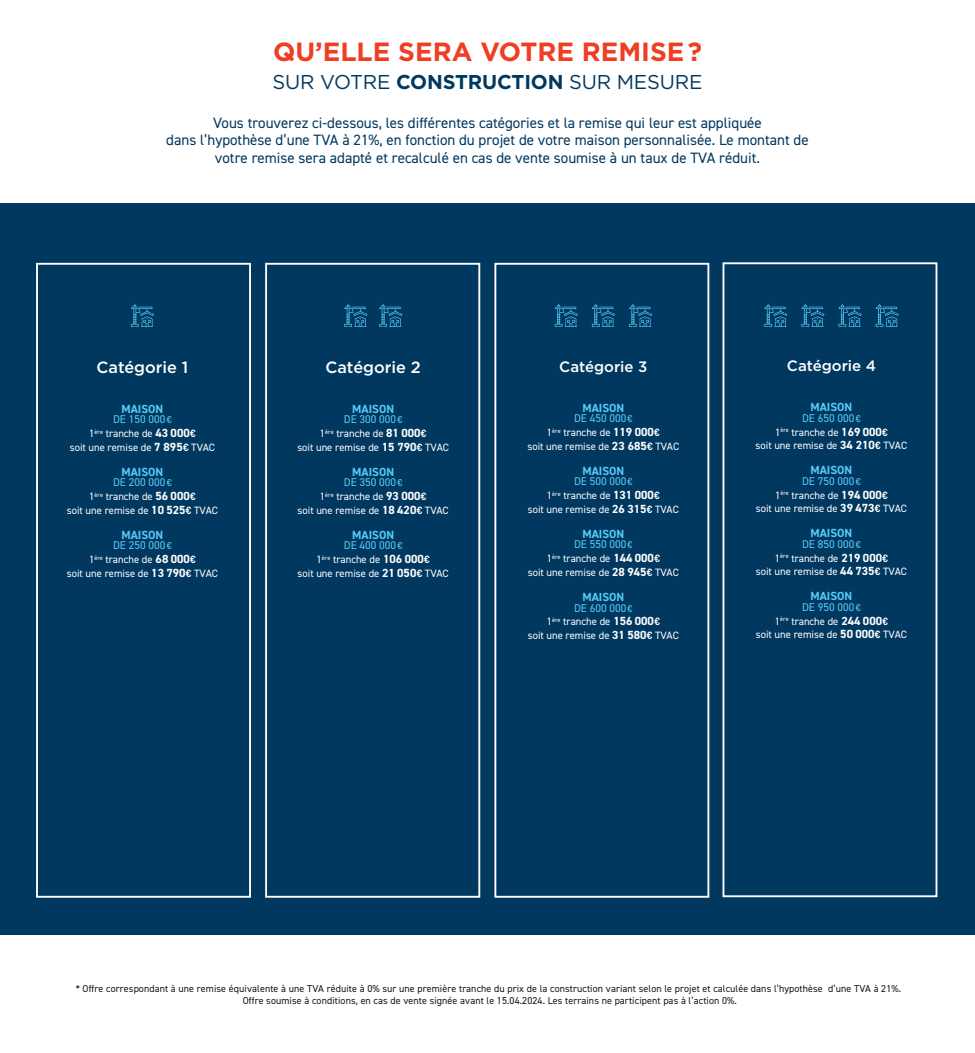
<style>
.page{position:relative;width:975px;height:1053px;background:#fff}
.page>*{position:absolute;margin:0;border:0;box-sizing:border-box;transform-origin:0 0}
.t1{font:700 26.25px "Gotham";color:#ef3e22}
.t2{font:20px "Gotham";letter-spacing:-.01em;color:#003860}
.t3{font:500 16.25px "Gotham";color:#fff}
.t4{font:15px/17.5px "DIN2014";color:#003860;text-align:center}
.t5{font:500 15px "Gotham";color:#fff}
.t6{font:700 11.75px "DIN2014";color:#56cbf5}
.t7{font:11.25px "DIN2014";color:#56cbf5}
.t8{font:10.62px/13.6px "DIN2014";color:#fff;text-align:center}
.t9{font:10px/12.5px "DIN2014";letter-spacing:.01em;color:#1a1415;text-align:center}
.s1{font-weight:700}
.s2{font-size:10px}
.s3{font-weight:700;font-size:11.75px}
.s4{font-weight:600}
</style>
<div class="page">
<div style="left:0;top:204px;width:974px;height:730px;background:#003860"></div>
<div style="left:36px;top:263px;width:215px;height:634px;border:2px solid #fff"></div>
<div style="left:265px;top:263px;width:215px;height:634px;border:2px solid #fff"></div>
<div style="left:494px;top:263px;width:215px;height:634px;border:2px solid #fff"></div>
<div style="left:722px;top:262px;width:215px;height:635px;border:2px solid #fff"></div>
<svg style="left:344px;top:304px;width:23px;height:23px"></svg>
<svg style="left:379px;top:304px;width:23px;height:23px"></svg>
<svg style="left:131px;top:304px;width:23px;height:23px"></svg>
<svg style="left:554px;top:304px;width:23px;height:23px"></svg>
<svg style="left:591px;top:304px;width:24px;height:23px"></svg>
<svg style="left:629px;top:304px;width:23px;height:23px"></svg>
<svg style="left:764px;top:304px;width:23px;height:23px"></svg>
<svg style="left:801px;top:304px;width:23px;height:23px"></svg>
<svg style="left:838px;top:304px;width:23px;height:23px"></svg>
<svg style="left:875px;top:304px;width:23px;height:23px"></svg>
<h1 class="t1" style="left:273px;top:34px;width:430px">QU’ELLE SERA VOTRE REMISE?</h1>
<h2 class="t2" style="left:272px;top:69px;width:431px">SUR VOTRE <span class="s1">CONSTRUCTION</span> SUR MESURE</h2>
<p class="t4" style="left:166px;top:113px;width:643px">Vous trouverez ci-dessous, les différentes catégories et la remise qui leur est appliquée<br>dans l’hypothèse d’une TVA à 21%, en fonction du projet de votre maison personnalisée. Le montant de votre remise sera adapté et recalculé en cas de vente soumise à un taux de TVA réduit.</p>
<h3 class="t3" style="left:96px;top:356px;width:93px">Catégorie 1</h3>
<p class="t6" style="left:121px;top:401px;width:43px">MAISON</p>
<p class="t7" style="left:113px;top:412px;width:60px">DE 150 000<span class="s2">€</span></p>
<p class="t8" style="left:70px;top:426px;width:147px">1<sup>ère</sup> tranche de <span class="s3">43 000</span><span class="s4">€<br></span>soit une remise de <span class="s3">7 895</span><span class="s4">€</span> TVAC</p>
<p class="t6" style="left:121px;top:464px;width:43px">MAISON</p>
<p class="t7" style="left:113px;top:475px;width:60px">DE 200 000<span class="s2">€</span></p>
<p class="t8" style="left:67px;top:489px;width:153px">1<sup>ère</sup> tranche de <span class="s3">56 000</span><span class="s4">€<br></span>soit une remise de <span class="s3">10 525</span><span class="s4">€</span> TVAC</p>
<p class="t6" style="left:121px;top:527px;width:43px">MAISON</p>
<p class="t7" style="left:113px;top:538px;width:60px">DE 250 000<span class="s2">€</span></p>
<p class="t8" style="left:67px;top:552px;width:153px">1<sup>ère</sup> tranche de <span class="s3">68 000</span><span class="s4">€<br></span>soit une remise de <span class="s3">13 790</span><span class="s4">€</span> TVAC</p>
<h3 class="t3" style="left:325px;top:356px;width:97px">Catégorie 2</h3>
<p class="t6" style="left:352px;top:401px;width:43px">MAISON</p>
<p class="t7" style="left:344px;top:412px;width:60px">DE 300 000<span class="s2">€</span></p>
<p class="t8" style="left:297px;top:426px;width:153px">1<sup>ère</sup> tranche de <span class="s3">81 000</span><span class="s4">€<br></span>soit une remise de <span class="s3">15 790</span><span class="s4">€</span> TVAC</p>
<p class="t6" style="left:352px;top:464px;width:43px">MAISON</p>
<p class="t7" style="left:344px;top:475px;width:60px">DE 350 000<span class="s2">€</span></p>
<p class="t8" style="left:297px;top:489px;width:153px">1<sup>ère</sup> tranche de <span class="s3">93 000</span><span class="s4">€<br></span>soit une remise de <span class="s3">18 420</span><span class="s4">€</span> TVAC</p>
<p class="t6" style="left:352px;top:527px;width:43px">MAISON</p>
<p class="t7" style="left:344px;top:538px;width:60px">DE 400 000<span class="s2">€</span></p>
<p class="t8" style="left:297px;top:552px;width:153px">1<sup>ère</sup> tranche de <span class="s3">106 000</span><span class="s4">€<br></span>soit une remise de <span class="s3">21 050</span><span class="s4">€</span> TVAC</p>
<h3 class="t5" style="left:559px;top:356px;width:90px">Catégorie 3</h3>
<p class="t6" style="left:582px;top:400px;width:43px">MAISON</p>
<p class="t7" style="left:574px;top:411px;width:60px">DE 450 000<span class="s2">€</span></p>
<p class="t8" style="left:527px;top:425px;width:153px">1<sup>ère</sup> tranche de <span class="s3">119 000</span><span class="s4">€<br></span>soit une remise de <span class="s3">23 685</span><span class="s4">€</span> TVAC</p>
<p class="t6" style="left:582px;top:463px;width:43px">MAISON</p>
<p class="t7" style="left:574px;top:474px;width:60px">DE 500 000<span class="s2">€</span></p>
<p class="t8" style="left:527px;top:488px;width:153px">1<sup>ère</sup> tranche de <span class="s3">131 000</span><span class="s4">€<br></span>soit une remise de <span class="s3">26 315</span><span class="s4">€</span> TVAC</p>
<p class="t6" style="left:582px;top:526px;width:43px">MAISON</p>
<p class="t7" style="left:574px;top:537px;width:60px">DE 550 000<span class="s2">€</span></p>
<p class="t8" style="left:527px;top:551px;width:153px">1<sup>ère</sup> tranche de <span class="s3">144 000</span><span class="s4">€<br></span>soit une remise de <span class="s3">28 945</span><span class="s4">€</span> TVAC</p>
<p class="t6" style="left:582px;top:589px;width:43px">MAISON</p>
<p class="t7" style="left:574px;top:600px;width:60px">DE 600 000<span class="s2">€</span></p>
<p class="t8" style="left:527px;top:614px;width:153px">1<sup>ère</sup> tranche de <span class="s3">156 000</span><span class="s4">€<br></span>soit une remise de <span class="s3">31 580</span><span class="s4">€</span> TVAC</p>
<h3 class="t5" style="left:786px;top:356px;width:90px">Catégorie 4</h3>
<p class="t6" style="left:810px;top:399px;width:43px">MAISON</p>
<p class="t7" style="left:802px;top:411px;width:60px">DE 650 000<span class="s2">€</span></p>
<p class="t8" style="left:755px;top:425px;width:153px">1<sup>ère</sup> tranche de <span class="s3">169 000</span><span class="s4">€<br></span>soit une remise de <span class="s3">34 210</span><span class="s4">€</span> TVAC</p>
<p class="t6" style="left:810px;top:462px;width:43px">MAISON</p>
<p class="t7" style="left:802px;top:474px;width:60px">DE 750 000<span class="s2">€</span></p>
<p class="t8" style="left:755px;top:488px;width:153px">1<sup>ère</sup> tranche de <span class="s3">194 000</span><span class="s4">€<br></span>soit une remise de <span class="s3">39 473</span><span class="s4">€</span> TVAC</p>
<p class="t6" style="left:810px;top:525px;width:43px">MAISON</p>
<p class="t7" style="left:802px;top:537px;width:60px">DE 850 000<span class="s2">€</span></p>
<p class="t8" style="left:755px;top:551px;width:153px">1<sup>ère</sup> tranche de <span class="s3">219 000</span><span class="s4">€<br></span>soit une remise de <span class="s3">44 735</span><span class="s4">€</span> TVAC</p>
<p class="t6" style="left:810px;top:588px;width:43px">MAISON</p>
<p class="t7" style="left:802px;top:600px;width:60px">DE 950 000<span class="s2">€</span></p>
<p class="t8" style="left:755px;top:614px;width:153px">1<sup>ère</sup> tranche de <span class="s3">244 000</span><span class="s4">€<br></span>soit une remise de <span class="s3">50 000</span><span class="s4">€</span> TVAC</p>
<p class="t9" style="left:76px;top:981px;width:826px">* Offre correspondant à une remise équivalente à une TVA réduite à 0% sur une première tranche du prix de la construction variant selon le projet et calculée dans l’hypothèse d’une TVA à 21%.<br>Offre soumise à conditions, en cas de vente signée avant le 15.04.2024. Les terrains ne participent pas à l’action 0%.</p>
</div>
